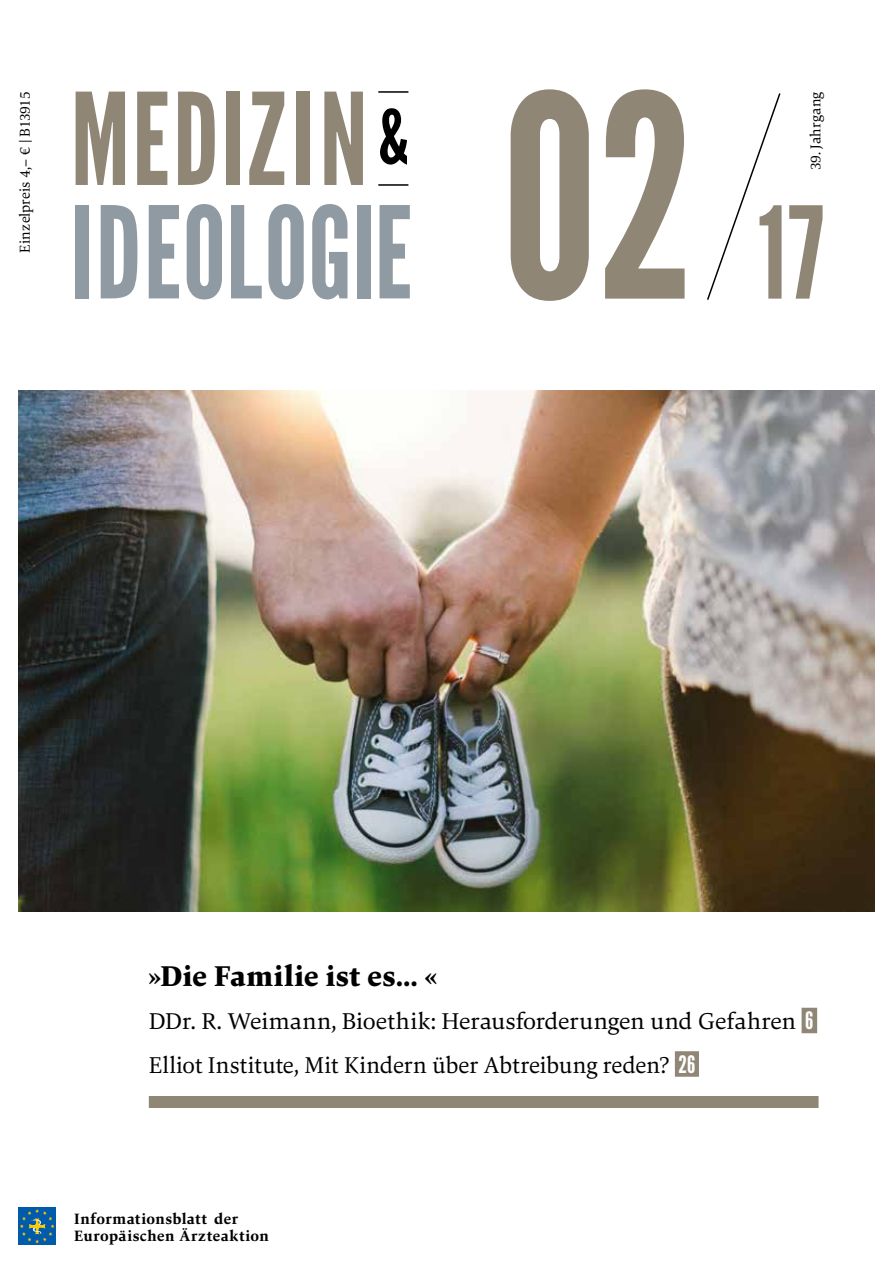
<style>
.page{position:relative;width:893px;height:1263px;background:#fff}
.page>*{position:absolute;margin:0;border:0;box-sizing:border-box;transform-origin:0 0}
.t1{font:127.05px/113.4px "League Gothic";letter-spacing:.02em;color:#8f8676;scale:.96 1}
.t2{font:800 30px "Carat";letter-spacing:.01em;color:#000;scale:.96 1}
.t3{font:24px/43.5px "Carat";letter-spacing:-.005em;color:#000}
.t4{font:700 15.75px/16.5px "Carat";letter-spacing:.03em;color:#000;scale:.96 1}
.t5{font:15px "Carat";letter-spacing:-.005em;color:#000;scale:.96 1}
.s1{color:#909aa3}
.s2{font-size:281.7px}
.s3{font-family:"League Gothic";color:#fff}
</style>
<div class="page">
<img style="left:19px;top:391px;width:855px;height:521px">
<hr style="left:378px;top:184px;width:30px;height:2px;background:#000">
<hr style="left:378px;top:91px;width:30px;height:2px;background:#000">
<svg style="left:707px;top:93px;width:74px;height:207px"></svg>
<div style="left:19px;top:1208px;width:37px;height:37px;background:#005bab"></div>
<svg style="left:20px;top:1209px;width:35px;height:35px"></svg>
<div style="left:149px;top:1096px;width:670px;height:12px;background:#8f8676"></div>
<div style="left:802px;top:1008px;width:15px;height:25px;background:#8f8676"></div>
<div style="left:675px;top:1051px;width:24px;height:26px;background:#8f8676"></div>
<p class="t5" style="left:15px;top:253px;width:169px;rotate:-90deg">Einzelpreis 4,– € | B13915</p>
<h1 class="t1" style="left:71px;top:84px;width:786px">MEDIZIN <sup>&amp;<br></sup><span class="s1">IDEOLOGIE</span> <span class="s2">02</span> 17</h1>
<p class="t5" style="left:806px;top:170px;width:83px;rotate:-90deg">39. Jahrgang</p>
<p class="t2" style="left:149px;top:956px;width:302px">»Die Familie ist es... «</p>
<p class="t3" style="left:149px;top:1000px;width:666px">DDr. R. Weimann, Bioethik: Herausforderungen und Gefahren <span class="s3">6<br></span>Elliot Institute, Mit Kindern über Abtreibung reden? <span class="s3">26</span></p>
<p class="t4" style="left:74px;top:1210px;width:204px">Informationsblatt der<br>Europäischen Ärzteaktion</p>
</div>
